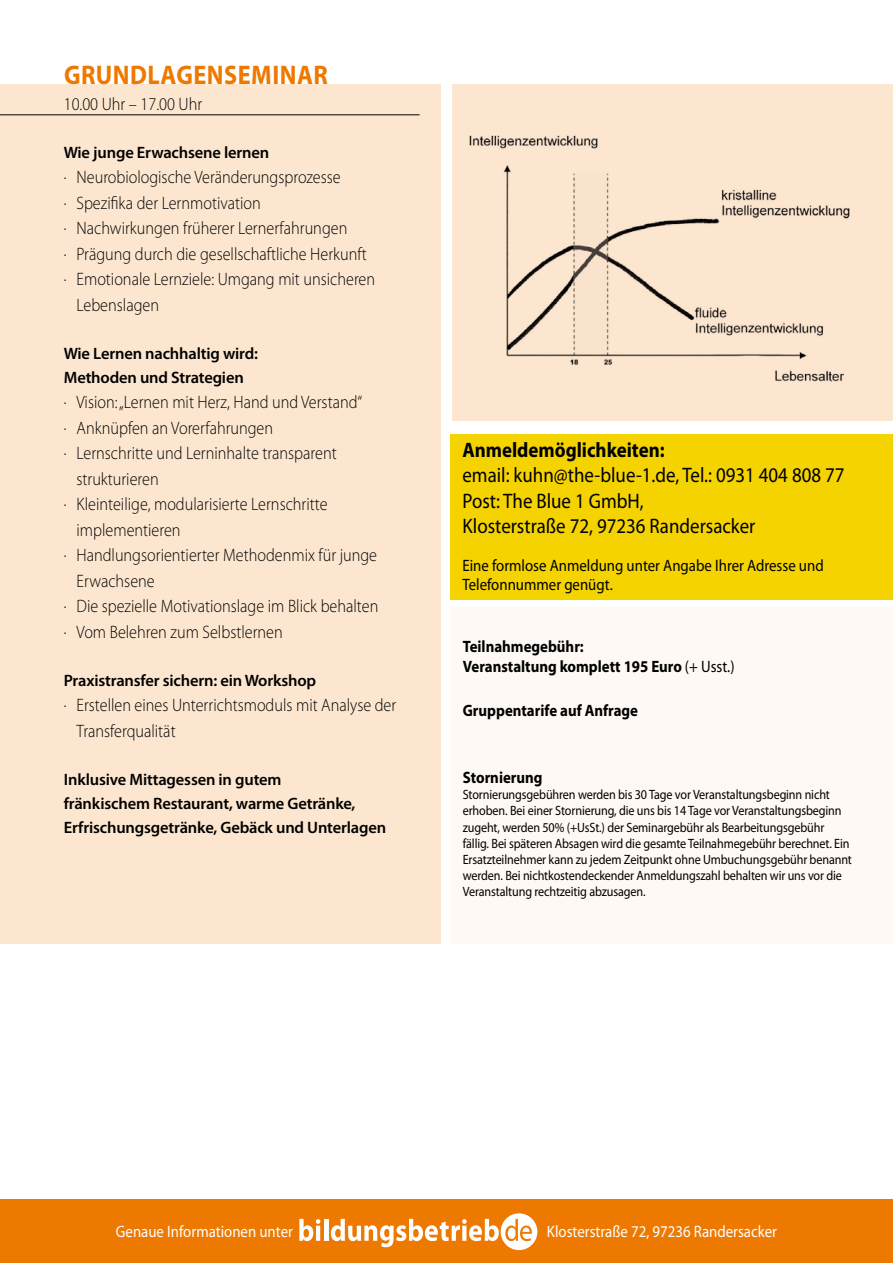
<style>
.page{position:relative;width:893px;height:1263px;background:#fff}
.page>*{position:absolute;margin:0;border:0;box-sizing:border-box;transform-origin:0 0}
.t1{font:700 27px "Myriad Pro";letter-spacing:.02em;color:#ee7900;scale:.9 1}
.t2{font:21px/25.2px "Myriad Pro";color:#000;scale:.9 1}
.t3{font:700 21px "Myriad Pro";color:#000;scale:.9 1}
.t4{font:300 18px/25.5px "Myriad Pro";color:#000;scale:.9 1}
.t5{font:600 16.5px/24px "Myriad Pro";letter-spacing:-.01em;color:#000}
.t6{font:700 16.5px/19.8px "Myriad Pro";color:#000;scale:.9 1}
.t7{font:16.5px/19.8px "Myriad Pro";color:#000;scale:.9 1}
.t8{font:16.5px "Myriad Pro";color:#fff;scale:.9 1}
.t9{font:13.5px/16.2px "Myriad Pro";letter-spacing:-.01em;color:#000;scale:.9 1}
.s1{font-weight:400}
</style>
<div class="page">
<div style="left:451px;top:434px;width:442px;height:165px;background:#f4d300"></div>
<div style="left:451px;top:607px;width:442px;height:337px;background:#fef9f4"></div>
<div style="left:0;top:84px;width:441px;height:860px;background:#fce6cf"></div>
<div style="left:452px;top:84px;width:441px;height:337px;background:#fce6cf"></div>
<hr style="left:0;top:115px;width:420px;height:1px;background:#000">
<div style="left:0;top:1199px;width:893px;height:64px;background:#ee7900"></div>
<div style="left:501px;top:1213px;width:36px;height:37px;background:#fff;border-radius:50%"></div>
<svg style="left:299px;top:1219px;width:21px;height:22px"></svg>
<hr style="left:316px;top:1226px;width:4px;height:15px;background:#fff">
<hr style="left:324px;top:1219px;width:4px;height:22px;background:#fff">
<svg style="left:331px;top:1219px;width:168px;height:28px"></svg>
<svg style="left:505px;top:1219px;width:27px;height:22px"></svg>
<img style="left:469px;top:135px;width:381px;height:247px">
<h1 class="t1" style="left:64px;top:57px;width:295px">Grundlagenseminar</h1>
<p class="t4" style="left:64px;top:91px;width:155px">10.00 Uhr – 17.00 Uhr</p>
<p class="t5" style="left:64px;top:140px;width:207px">Wie junge Erwachsene lernen</p>
<p class="t4" style="left:64px;top:164px;width:309px">· Neurobiologische Veränderungsprozesse</p>
<p class="t4" style="left:64px;top:190px;width:220px">· Spezifika der Lernmotivation</p>
<p class="t4" style="left:64px;top:215px;width:317px">· Nachwirkungen früherer Lernerfahrungen</p>
<p class="t4" style="left:64px;top:241px;width:338px">· Prägung durch die gesellschaftliche Herkunft</p>
<p class="t4" style="left:64px;top:266px;width:347px">· Emotionale Lernziele: Umgang mit unsicheren</p>
<p class="t4" style="left:77px;top:292px;width:93px">Lebenslagen</p>
<p class="t5" style="left:64px;top:341px;width:196px">Wie Lernen nachhaltig wird:<br>Methoden und Strategien</p>
<p class="t4" style="left:64px;top:389px;width:333px">· Vision: „Lernen mit Herz, Hand und Verstand“</p>
<p class="t4" style="left:64px;top:415px;width:234px">· Anknüpfen an Vorerfahrungen</p>
<p class="t4" style="left:64px;top:440px;width:305px">· Lernschritte und Lerninhalte transparent</p>
<p class="t4" style="left:77px;top:466px;width:93px">strukturieren</p>
<p class="t4" style="left:64px;top:491px;width:295px">· Kleinteilige, modularisierte Lernschritte</p>
<p class="t4" style="left:77px;top:517px;width:117px">implementieren</p>
<p class="t4" style="left:64px;top:542px;width:350px">· Handlungsorientierter Methodenmix für junge</p>
<p class="t4" style="left:77px;top:568px;width:88px">Erwachsene</p>
<p class="t4" style="left:64px;top:593px;width:351px">· Die spezielle Motivationslage im Blick behalten</p>
<p class="t4" style="left:64px;top:619px;width:245px">· Vom Belehren zum Selbstlernen</p>
<p class="t5" style="left:64px;top:668px;width:254px">Praxistransfer sichern: ein Workshop</p>
<p class="t4" style="left:77px;top:692px;width:357px;text-indent:-13px">· Erstellen eines Unterrichtsmoduls mit Analyse der<br>Transferqualität</p>
<p class="t5" style="left:64px;top:767px;width:324px">Inklusive Mittagessen in gutem<br>fränkischem Restaurant, warme Getränke,<br>Erfrischungsgetränke, Gebäck und Unterlagen</p>
<p class="t6" style="left:463px;top:767px;width:90px">Stornierung</p>
<p class="t3" style="left:462px;top:436px;width:226px">Anmeldemöglichkeiten:</p>
<p class="t2" style="left:462px;top:462px;width:426px">email: kuhn@the-blue-1.de, Tel.: 0931 404 808 77<br>Post: The Blue 1 GmbH,<br>Klosterstraße 72, 97236 Randersacker</p>
<p class="t7" style="left:462px;top:555px;width:403px">Eine formlose Anmeldung unter Angabe I hrer Adresse und<br>Telefonnummer genügt.</p>
<p class="t6" style="left:463px;top:636px;width:303px">Teilnahmegebühr:<br>Veranstaltung komplett 195 Euro <span class="s1">(+ Usst.)</span></p>
<p class="t6" style="left:463px;top:700px;width:196px">Gruppentarife auf Anfrage</p>
<p class="t9" style="left:463px;top:786px;width:434px">Stornierungsgebühren werden bis 30 Tage vor Veranstaltungsbeginn nicht erhoben. Bei einer Stornierung, die uns bis 14 Tage vor Veranstaltungsbeginn zugeht, werden 50% (+UsSt.) der Seminargebühr als Bearbeitungsgebühr fällig. Bei späteren Absagen wird die gesamte Teilnahmegebühr berechnet. Ein Ersatzteilnehmer kann zu jedem Zeitpunkt ohne Umbuchungsgebühr benannt werden. Bei nichtkostendeckender Anmeldungszahl behalten wir uns vor die Veranstaltung rechtzeitig abzusagen.</p>
<p class="t8" style="left:116px;top:1221px;width:198px">Genaue I nformationen unter</p>
<p class="t8" style="left:547px;top:1221px;width:257px">Klosterstraße 72, 97236 Randersacker</p>
</div>
